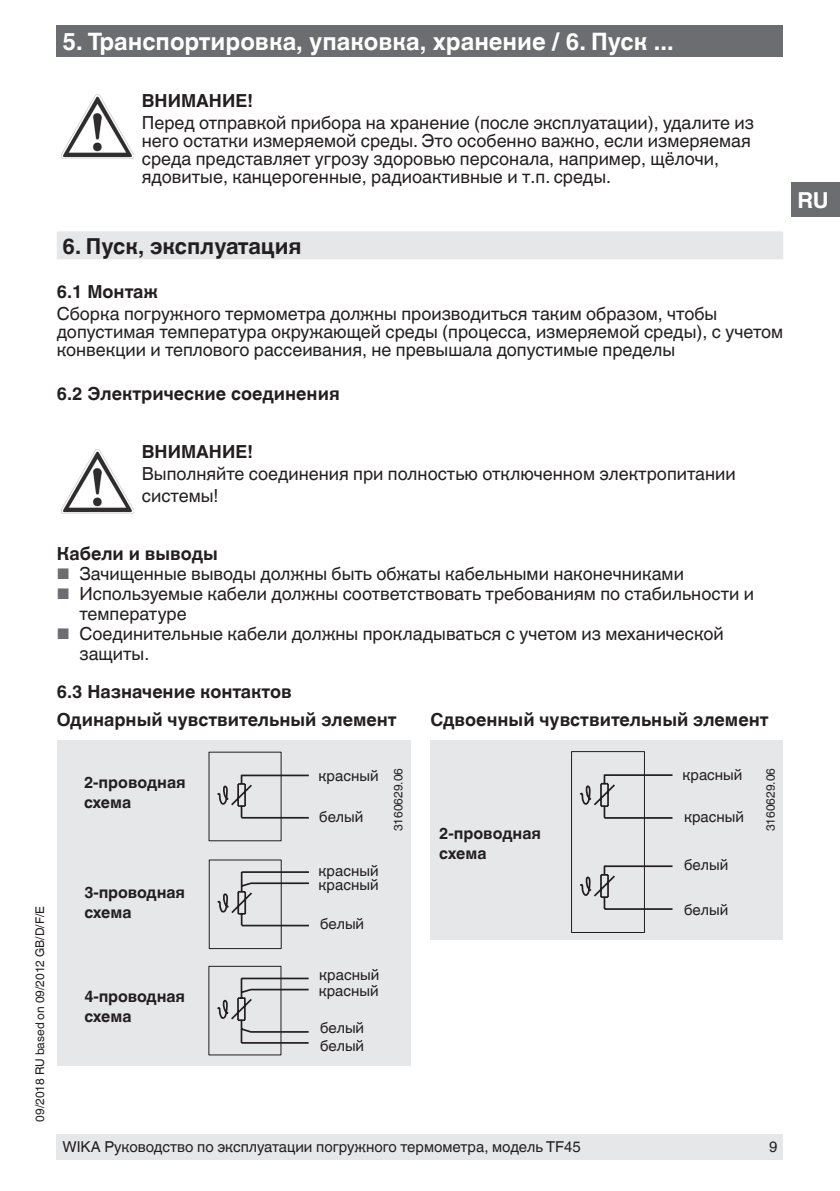
<style>
.page{position:relative;width:840px;height:1191px;background:#fff}
.page>*{position:absolute;margin:0;border:0;box-sizing:border-box;transform-origin:0 0}
.t1{font:700 24px "Helvetica World";color:#fff}
.t2{font:700 22px "Helvetica World";color:#231f20}
.t3{font:700 22px "Helvetica World";color:#fff}
.t4{font:18px/18px "Helvetica World";color:#231f20}
.t5{font:700 18px "Helvetica World";color:#231f20}
.t6{font:700 16px/20px "Helvetica World";letter-spacing:-.005em;color:#231f20}
.t7{font:15px/14.6px "Helvetica World";color:#231f20}
.t8{font:12px "Helvetica World";color:#231f20}
.s1{font-size:15.4px;color:#6c6d70}
</style>
<div class="page">
<div style="left:57px;top:26px;width:725px;height:31px;background:#6c6d70"></div>
<div style="left:791px;top:183px;width:48px;height:34px;background:#6c6d70"></div>
<div style="left:57px;top:1134px;width:725px;height:25px;background:#e6e7e9"></div>
<div style="left:57px;top:740px;width:353px;height:326px;background:#e6e7e9"></div>
<div style="left:430px;top:740px;width:352px;height:199px;background:#e6e7e9"></div>
<div style="left:57px;top:231px;width:725px;height:28px;background:#e6e7e9"></div>
<svg style="left:208px;top:751px;width:101px;height:91px"></svg>
<div style="left:570px;top:751px;width:74px;height:182px;border:1px solid #231f20"></div>
<svg style="left:579px;top:773px;width:94px;height:137px"></svg>
<svg style="left:208px;top:859px;width:101px;height:196px"></svg>
<img style="left:61px;top:94px;width:73px;height:64px">
<img style="left:61px;top:449px;width:73px;height:64px">
<h1 class="t1" style="left:62px;top:27px;width:612px">5. Транспортировка, упаковка, хранение / 6. Пуск ...</h1>
<p class="t5" style="left:142px;top:90px;width:113px">ВНИМАНИЕ!</p>
<p class="t4" style="left:142px;top:114px;width:613px">Перед отправкой прибора на хранение (после эксплуатации), удалите из него остатки измеряемой среды. Это особенно важно, если измеряемая среда представляет угрозу здоровью персонала, например, щёлочи, ядовитые, канцерогенные, радиоактивные и т.п. среды.</p>
<p class="t2" style="left:62px;top:233px;width:241px">6. Пуск, эксплуатация</p>
<p class="t5" style="left:57px;top:281px;width:103px">6.1 Монтаж</p>
<p class="t4" style="left:57px;top:304px;width:727px">Сборка погружного термометра должны производиться таким образом, чтобы допустимая температура окружающей среды (процесса, измеряемой среды), с учетом конвекции и теплового рассеивания, не превышала допустимые пределы</p>
<p class="t5" style="left:57px;top:383px;width:284px">6.2 Электрические соединения</p>
<p class="t5" style="left:142px;top:441px;width:113px">ВНИМАНИЕ!</p>
<p class="t4" style="left:142px;top:462px;width:595px;line-height:22px">Выполняйте соединения при полностью отключенном электропитании системы!</p>
<p class="t3" style="left:797px;top:187px;width:33px">RU</p>
<p class="t5" style="left:57px;top:543px;width:162px">Кабели и выводы</p>
<p class="t4" style="left:57px;top:564px;width:628px"><span class="s1">■</span> Зачищенные выводы должны быть обжаты кабельными наконечниками</p>
<p class="t4" style="left:79px;top:583px;width:675px;line-height:20px;text-indent:-23px"><span class="s1">■</span> Используемые кабели должны соответствовать требованиям по стабильности и температуре</p>
<p class="t4" style="left:79px;top:623px;width:645px;line-height:20px;text-indent:-23px"><span class="s1">■</span> Соединительные кабели должны прокладываться с учетом из механической защиты.</p>
<p class="t5" style="left:57px;top:681px;width:236px">6.3 Назначение контактов</p>
<p class="t5" style="left:57px;top:709px;width:341px">Одинарный чувствительный элемент</p>
<p class="t5" style="left:430px;top:709px;width:339px">Сдвоенный чувствительный элемент</p>
<p class="t8" style="left:33px;top:1121px;width:217px;rotate:-90deg">09/2018 RU based on 09/2012 GB/D/F/E</p>
<p class="t6" style="left:84px;top:773px;width:103px">2-проводная схема</p>
<p class="t6" style="left:84px;top:882px;width:102px">3-проводная схема</p>
<p class="t6" style="left:84px;top:986px;width:102px">4-проводная схема</p>
<p class="t7" style="left:682px;top:767px;width:61px">красный</p>
<p class="t8" style="left:391px;top:831px;width:65px;rotate:-90deg">3160629.06</p>
<p class="t8" style="left:763px;top:831px;width:65px;rotate:-90deg">3160629.06</p>
<p class="t7" style="left:318px;top:768px;width:61px">красный</p>
<p class="t7" style="left:319px;top:809px;width:46px">белый</p>
<p class="t7" style="left:683px;top:810px;width:61px">красный</p>
<p class="t7" style="left:683px;top:857px;width:46px">белый</p>
<p class="t7" style="left:683px;top:902px;width:46px">белый</p>
<p class="t6" style="left:439px;top:823px;width:103px">2-проводная схема</p>
<p class="t7" style="left:318px;top:863px;width:61px">красный красный</p>
<p class="t7" style="left:320px;top:917px;width:46px">белый</p>
<p class="t7" style="left:318px;top:966px;width:62px;line-height:16.4px">красный красный</p>
<p class="t7" style="left:320px;top:1019px;width:46px;line-height:17.8px">белый белый</p>
<p class="t7" style="left:62px;top:1140px;width:519px">WIKA Руководство по эксплуатации погружного термометра, модель TF45</p>
<p class="t7" style="left:768px;top:1140px;width:10px">9</p>
</div>
